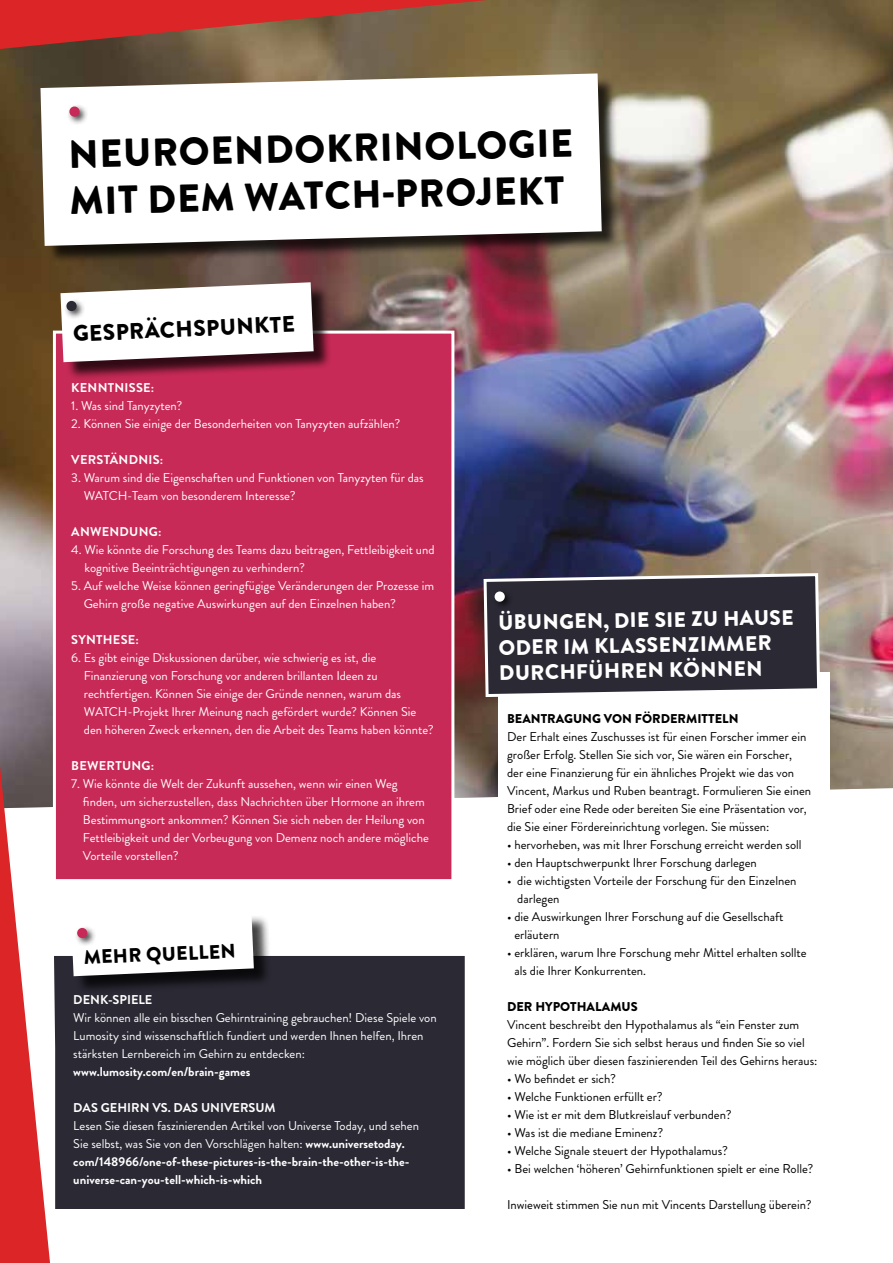
<style>
.page{position:relative;width:893px;height:1263px;background:#fff}
.page>*{position:absolute;margin:0;border:0;box-sizing:border-box;transform-origin:0 0}
.t1{font:900 39px/46.8px "Brandon Grotesque";color:#000}
.t2{font:900 22.5px "Brandon Grotesque";color:#000}
.t3{font:900 21px/25.2px "Brandon Grotesque";color:#fff}
.t4{font:900 19.5px "Brandon Grotesque";color:#000}
.t5{font:12.75px/18px "Brandon Grotesque";color:#fff}
.t6{font:12.75px/18px "Brandon Grotesque";color:#000}
.t7{font:700 12.75px/18px "Brandon Grotesque";color:#fff}
.t8{font:700 12.75px "Brandon Grotesque";letter-spacing:.02em;color:#fff}
.t9{font:900 12.75px "Brandon Grotesque";color:#000}
.s1{font-weight:400}
</style>
<div class="page">
<img style="left:0;top:0;width:893px;height:808px">
<svg style="left:0;top:0;width:487px;height:49px;background:#a84436"></svg>
<svg style="left:0;top:765px;width:50px;height:498px"></svg>
<div style="left:53px;top:331px;width:401px;height:551px;background:#c82a57;border:3px solid #fff"></div>
<div style="left:63px;top:285px;width:269px;height:96px;background:#000;opacity:.75"></div>
<svg style="left:60px;top:282px;width:254px;height:80px"></svg>
<div style="left:64px;top:298px;width:22px;height:22px;background:#000;opacity:.75"></div>
<div style="left:66px;top:301px;width:11px;height:10px;background:#2b2934;border-radius:50%"></div>
<div style="left:54px;top:956px;width:411px;height:253px;background:#2b2934"></div>
<div style="left:74px;top:915px;width:198px;height:79px;background:#000;opacity:.75"></div>
<svg style="left:71px;top:915px;width:183px;height:61px"></svg>
<div style="left:74px;top:925px;width:22px;height:22px;background:#000;opacity:.75"></div>
<div style="left:77px;top:928px;width:10px;height:10px;background:#c82a57;border-radius:50%"></div>
<div style="left:43px;top:76px;width:577px;height:188px;background:#000;opacity:.75"></div>
<svg style="left:40px;top:73px;width:562px;height:173px"></svg>
<div style="left:67px;top:104px;width:22px;height:22px;background:#000;opacity:.75"></div>
<div style="left:69px;top:106px;width:11px;height:11px;background:#c82a57;border-radius:50%"></div>
<div style="left:498px;top:673px;width:332px;height:371px;background:#fff"></div>
<svg style="left:482px;top:572px;width:340px;height:127px;background:#45434d"></svg>
<div style="left:492px;top:589px;width:22px;height:22px;background:#000;opacity:.75"></div>
<div style="left:495px;top:591px;width:10px;height:11px;background:#fff;border-radius:50%"></div>
<h1 class="t1" style="left:68px;top:130px;width:506px;rotate:-1deg">NEUROENDOKRINOLOGIE<br>MIT DEM WATCH-PROJEKT</h1>
<h2 class="t2" style="left:72px;top:319px;width:223px;rotate:-3deg">GESPRÄCHSPUNKTE</h2>
<p class="t8" style="left:71px;top:379px;width:84px">KENNTNISSE:</p>
<p class="t5" style="left:71px;top:397px;width:113px">1. Was sind Tanyzyten?</p>
<p class="t5" style="left:71px;top:415px;width:331px">2. Können Sie einige der Besonderheiten von Tanyzyten aufzählen?</p>
<p class="t8" style="left:71px;top:451px;width:93px">VERSTÄNDNIS:</p>
<p class="t5" style="left:84px;top:469px;width:342px;text-indent:-12px">3. Warum sind die Eigenschaften und Funktionen von Tanyzyten für das<br>WATCH-Team von besonderem Interesse?</p>
<p class="t8" style="left:71px;top:523px;width:92px">ANWENDUNG:</p>
<p class="t5" style="left:84px;top:541px;width:352px;text-indent:-13px">4. Wie könnte die Forschung des Teams dazu beitragen, Fettleibigkeit und kognitive Beeinträchtigungen zu verhindern?</p>
<p class="t5" style="left:84px;top:577px;width:352px;text-indent:-13px">5. Auf welche Weise können geringfügige Veränderungen der Prozesse im<br>Gehirn große negative Auswirkungen auf den Einzelnen haben?</p>
<p class="t8" style="left:71px;top:631px;width:69px">SYNTHESE:</p>
<p class="t5" style="left:84px;top:649px;width:351px;text-indent:-13px">6. Es gibt einige Diskussionen darüber, wie schwierig es ist, die Finanzierung von Forschung vor anderen brillanten Ideen zu rechtfertigen. Können Sie einige der Gründe nennen, warum das WATCH-Projekt Ihrer Meinung nach gefördert wurde? Können Sie den höheren Zweck erkennen, den die Arbeit des Teams haben könnte?</p>
<p class="t8" style="left:71px;top:757px;width:84px">BEWERTUNG:</p>
<p class="t5" style="left:83px;top:775px;width:347px;text-indent:-12px">7. Wie könnte die Welt der Zukunft aussehen, wenn wir einen Weg finden, um sicherzustellen, dass Nachrichten über Hormone an ihrem Bestimmungsort ankommen? Können Sie sich neben der Heilung von Fettleibigkeit und der Vorbeugung von Demenz noch andere mögliche Vorteile vorstellen?</p>
<h3 class="t4" style="left:83px;top:944px;width:154px;rotate:-3deg">MEHR QUELLEN</h3>
<p class="t7" style="left:73px;top:991px;width:81px">DENK-SPIELE</p>
<p class="t5" style="left:73px;top:1009px;width:365px">Wir können alle ein bisschen Gehirntraining gebrauchen! Diese Spiele von<br>Lumosity sind wissenschaftlich fundiert und werden Ihnen helfen, Ihren stärksten Lernbereich im Gehirn zu entdecken:</p>
<p class="t7" style="left:73px;top:1063px;width:179px">www.lumosity.com/en/brain-games</p>
<p class="t7" style="left:73px;top:1099px;width:204px">DAS GEHIRN VS. DAS UNIVERSUM</p>
<p class="t7" style="left:73px;top:1117px;width:347px"><span class="s1">Lesen Sie diesen faszinierenden Artikel von Universe Today, und sehen Sie selbst, was Sie von den Vorschlägen halten:</span> www.universetoday. com/148966/one-of-these-pictures-is-the-brain-the-other-is-the&shy;universe-can-you-tell-which-is-which</p>
<h3 class="t3" style="left:498px;top:610px;width:297px;rotate:-1deg">ÜBUNGEN, DIE SIE ZU HAUSE<br>ODER IM KLASSENZIMMER<br>DURCHFÜHREN KÖNNEN</h3>
<p class="t9" style="left:507px;top:709px;width:233px">BEANTRAGUNG VON FÖRDERMITTELN</p>
<p class="t6" style="left:507px;top:728px;width:305px">Der Erhalt eines Zuschusses ist für einen Forscher immer ein großer Erfolg. Stellen Sie sich vor, Sie wären ein Forscher, der eine Finanzierung für ein ähnliches Projekt wie das von Vincent, Markus und Ruben beantragt. Formulieren Sie einen Brief oder eine Rede oder bereiten Sie eine Präsentation vor, die Sie einer Fördereinrichtung vorlegen. Sie müssen:</p>
<p class="t6" style="left:507px;top:836px;width:296px">• hervorheben, was mit Ihrer Forschung erreicht werden soll</p>
<p class="t6" style="left:507px;top:854px;width:251px">• den Hauptschwerpunkt Ihrer Forschung darlegen</p>
<p class="t6" style="left:517px;top:872px;width:281px;text-indent:-10px">• die wichtigsten Vorteile der Forschung für den Einzelnen darlegen</p>
<p class="t6" style="left:514px;top:908px;width:271px;text-indent:-7px">• die Auswirkungen Ihrer Forschung auf die Gesellschaft erläutern</p>
<p class="t6" style="left:514px;top:944px;width:294px;text-indent:-7px">• erklären, warum Ihre Forschung mehr Mittel erhalten sollte als die Ihrer Konkurrenten.</p>
<p class="t9" style="left:507px;top:997px;width:132px">DER HYPOTHALAMUS</p>
<p class="t6" style="left:507px;top:1016px;width:312px">Vincent beschreibt den Hypothalamus als “ein Fenster zum<br>Gehirn”. Fordern Sie sich selbst heraus und finden Sie so viel wie möglich über diesen faszinierenden Teil des Gehirns heraus:</p>
<p class="t6" style="left:507px;top:1070px;width:110px">• Wo befindet er sich?</p>
<p class="t6" style="left:507px;top:1088px;width:157px">• Welche Funktionen erfüllt er?</p>
<p class="t6" style="left:507px;top:1106px;width:226px">• Wie ist er mit dem Blutkreislauf verbunden?</p>
<p class="t6" style="left:507px;top:1124px;width:158px">• Was ist die mediane Eminenz?</p>
<p class="t6" style="left:507px;top:1142px;width:222px">• Welche Signale steuert der Hypothalamus?</p>
<p class="t6" style="left:507px;top:1160px;width:308px">• Bei welchen ‘höheren’ Gehirnfunktionen spielt er eine Rolle?</p>
<p class="t6" style="left:507px;top:1196px;width:306px">Inwieweit stimmen Sie nun mit Vincents Darstellung überein?</p>
</div>
